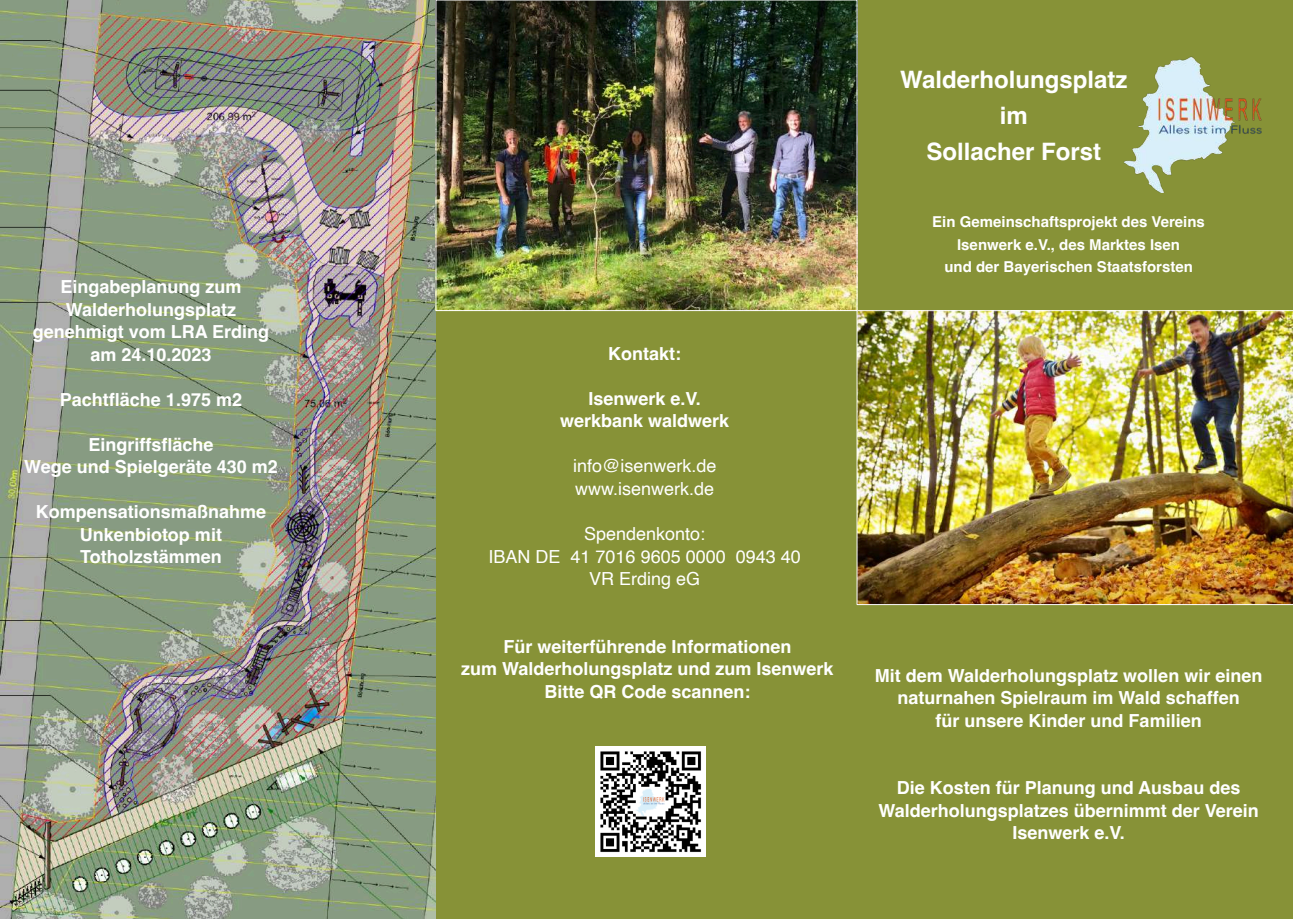
<style>
.page{position:relative;width:1293px;height:919px;background:#fff}
.page>*{position:absolute;margin:0;border:0;box-sizing:border-box;transform-origin:0 0}
.t1{font:700 24px/36px "Helvetica";color:#fff;text-align:center}
.t2{font:700 18px/22.5px "Helvetica";color:#fff;text-align:center}
.t3{font:18px/22.5px "Helvetica";color:#fff}
.t4{font:700 15px/22.5px "Helvetica";color:#fff;text-align:center}
</style>
<div class="page">
<div style="left:410px;top:0;width:883px;height:918px;background:#879237"></div>
<img style="left:0;top:0;width:436px;height:918px">
<img style="left:437px;top:2px;width:418px;height:307px">
<div style="left:435px;top:0;width:422px;height:311px;border:1px solid #fff"></div>
<img style="left:856px;top:310px;width:437px;height:295px">
<img style="left:1123px;top:56px;width:139px;height:137px">
<img style="left:596px;top:746px;width:109px;height:110px">
<p class="t2" style="left:33px;top:276px;width:238px">Eingabeplanung zum<br>Walderholungsplatz genehmigt vom LRA Erding am 24.10.2023</p>
<p class="t2" style="left:60px;top:389px;width:184px">Pachtfläche 1.975 m2</p>
<p class="t2" style="left:24px;top:434px;width:255px">Eingriffsfläche<br>Wege und Spielgeräte 430 m2</p>
<p class="t2" style="left:36px;top:501px;width:232px">Kompensationsmaßnahme<br>Unkenbiotop mit<br>Totholzstämmen</p>
<p class="t2" style="left:608px;top:343px;width:74px">Kontakt:</p>
<p class="t2" style="left:560px;top:388px;width:171px">Isenwerk e.V. werkbank waldwerk</p>
<p class="t3" style="left:573px;top:456px;width:145px">info@isenwerk.de www.isenwerk.de</p>
<p class="t3" style="left:488px;top:523px;width:314px;text-align:center">Spendenkonto:<br>IBAN DE 41 7016 9605 0000 0943 40<br>VR Erding eG</p>
<p class="t2" style="left:461px;top:636px;width:374px">Für weiterführende Informationen<br>zum Walderholungsplatz und zum Isenwerk<br>Bitte QR Code scannen:</p>
<h1 class="t1" style="left:900px;top:63px;width:229px">Walderholungsplatz im<br>Sollacher Forst</h1>
<p class="t4" style="left:932px;top:211px;width:274px">Ein Gemeinschaftsprojekt des Vereins<br>Isenwerk e.V., des Marktes Isen<br>und der Bayerischen Staatsforsten</p>
<p class="t2" style="left:875px;top:665px;width:389px">Mit dem Walderholungsplatz wollen wir einen naturnahen Spielraum im Wald schaffen<br>für unsere Kinder und Familien</p>
<p class="t2" style="left:878px;top:777px;width:382px">Die Kosten für Planung und Ausbau des<br>Walderholungsplatzes übernimmt der Verein<br>Isenwerk e.V.</p>
</div>
